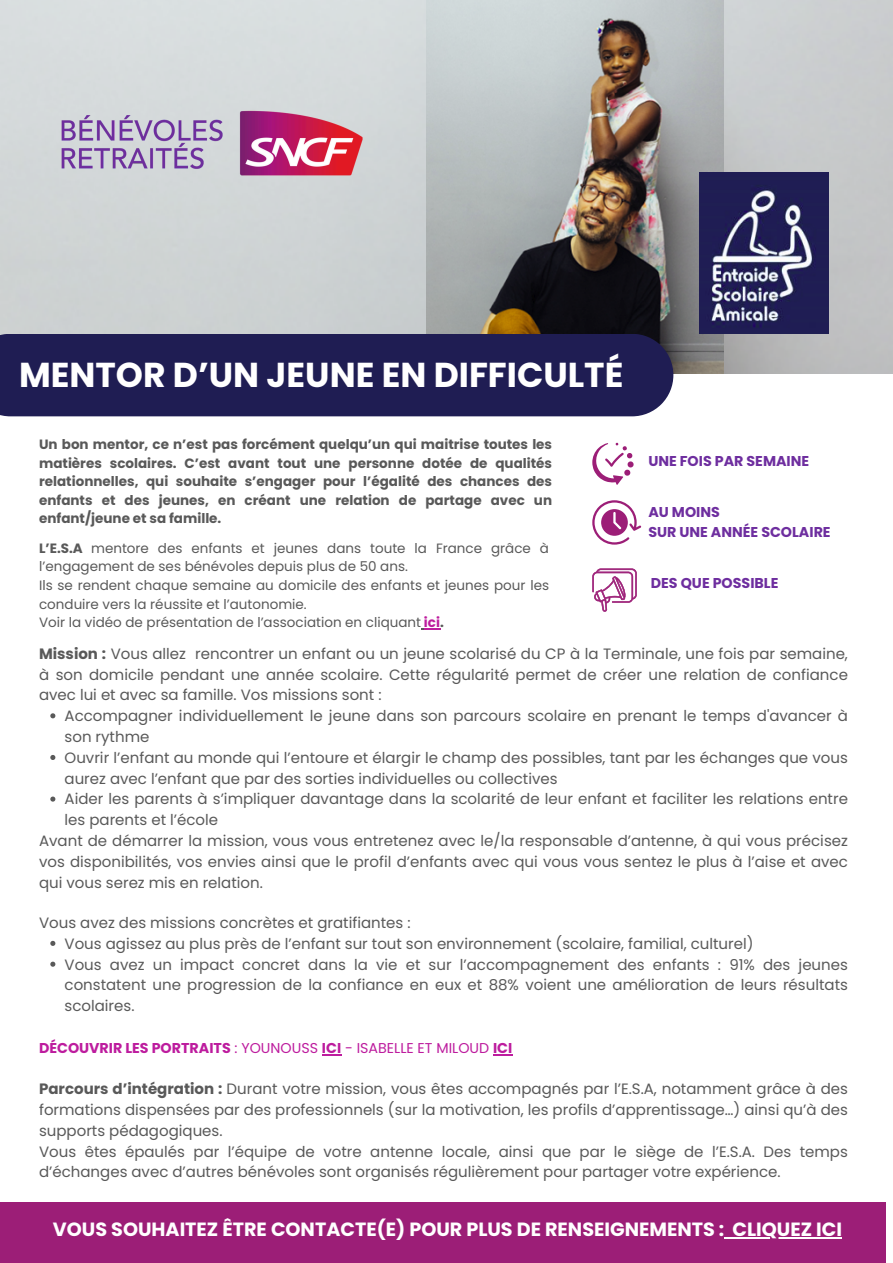
<style>
.page{position:relative;width:893px;height:1263px;background:#fff}
.page>*{position:absolute;margin:0;border:0;box-sizing:border-box;transform-origin:0 0}
.t1{font:700 34.58px "Poppins";color:#fff}
.t2{font:700 19.12px "Poppins";color:#fff}
.t3{font:15px/20.9px "Poppins";color:#595959;text-align:justify}
.t4{font:700 14.25px/19.6px "Poppins";color:#6e2e9f}
.t5{font:700 14.25px "Poppins";color:#bd1c9e}
.t6{font:700 13.5px/18.6px "Poppins";color:#595959;text-align:justify}
.t7{font:13.5px/18.6px "Poppins";color:#595959}
.s1{font-weight:700}
.s2{font-weight:700;color:#bd1c9e}
.s3{font-weight:400}
</style>
<div class="page">
<img style="left:0;top:0;width:893px;height:373px">
<img style="left:427px;top:0;width:297px;height:374px">
<img style="left:10px;top:25px;width:433px;height:244px">
<div style="left:0;top:334px;width:673px;height:82px;background:#1f1d53"></div>
<div style="left:0;top:1202px;width:886px;height:61px;background:#9c1e77"></div>
<img style="left:699px;top:173px;width:129px;height:161px">
<svg style="left:592px;top:443px;width:42px;height:42px"></svg>
<svg style="left:592px;top:568px;width:45px;height:44px"></svg>
<svg style="left:592px;top:500px;width:49px;height:45px"></svg>
<svg style="left:421px;top:628px;width:19px;height:1px"></svg>
<svg style="left:724px;top:1237px;width:8px;height:2px"></svg>
<hr style="left:732px;top:1237px;width:110px;height:2px;background:#fff">
<svg style="left:50px;top:713px;width:5px;height:5px"></svg>
<svg style="left:50px;top:755px;width:5px;height:5px"></svg>
<svg style="left:50px;top:796px;width:5px;height:6px"></svg>
<svg style="left:50px;top:941px;width:5px;height:5px"></svg>
<svg style="left:50px;top:962px;width:5px;height:5px"></svg>
<svg style="left:322px;top:1054px;width:19px;height:1px"></svg>
<svg style="left:493px;top:1054px;width:19px;height:1px"></svg>
<p class="t1" style="left:19px;top:350px;width:606px">MENTOR D’UN JEUNE EN DIFFICULTÉ</p>
<h4 class="t6" style="left:39px;top:435px;width:514px">Un bon mentor, ce n’est pas forcément quelqu’un qui maitrise toutes les matières scolaires. C’est avant tout une personne dotée de qualités relationnelles, qui souhaite s’engager pour l’égalité des chances des enfants et des jeunes, en créant une relation de partage avec un enfant/jeune et sa famille.</h4>
<p class="t7" style="left:39px;top:539px;width:511px"><span class="s1">L’E.S.A</span> mentore des enfants et jeunes dans toute la France grâce à l’engagement de ses bénévoles depuis plus de 50 ans.</p>
<p class="t7" style="left:39px;top:576px;width:511px">Ils se rendent chaque semaine au domicile des enfants et jeunes pour les conduire vers la réussite et l’autonomie.</p>
<p class="t7" style="left:39px;top:613px;width:406px">Voir la vidéo de présentation de l’association en cliquant <span class="s2">ici</span><span class="s1">.</span></p>
<h5 class="t4" style="left:648px;top:451px;width:162px">UNE FOIS PAR SEMAINE</h5>
<p class="t4" style="left:648px;top:503px;width:184px">AU MOINS<br>SUR UNE ANNÉE SCOLAIRE</p>
<h1 class="t4" style="left:651px;top:573px;width:129px">DES QUE POSSIBLE</h1>
<h3 class="t3" style="left:39px;top:643px;width:810px"><span class="s1">Mission :</span> Vous allez rencontrer un enfant ou un jeune scolarisé du CP à la Terminale, une fois par semaine, à son domicile pendant une année scolaire. Cette régularité permet de créer une relation de confiance avec lui et avec sa famille. Vos missions sont :</h3>
<p class="t3" style="left:65px;top:705px;width:785px">Accompagner individuellement le jeune dans son parcours scolaire en prenant le temps d'avancer à son rythme</p>
<p class="t3" style="left:65px;top:747px;width:785px">Ouvrir l’enfant au monde qui l’entoure et élargir le champ des possibles, tant par les échanges que vous aurez avec l’enfant que par des sorties individuelles ou collectives</p>
<p class="t3" style="left:65px;top:789px;width:785px">Aider les parents à s’impliquer davantage dans la scolarité de leur enfant et faciliter les relations entre les parents et l’école</p>
<p class="t3" style="left:39px;top:830px;width:810px">Avant de démarrer la mission, vous vous entretenez avec le/la responsable d’antenne, à qui vous précisez vos disponibilités, vos envies ainsi que le profil d’enfants avec qui vous vous sentez le plus à l’aise et avec qui vous serez mis en relation.</p>
<p class="t3" style="left:39px;top:912px;width:373px">Vous avez des missions concrètes et gratifiantes :</p>
<p class="t3" style="left:65px;top:933px;width:690px">Vous agissez au plus près de l’enfant sur tout son environnement (scolaire, familial, culturel)</p>
<p class="t3" style="left:65px;top:954px;width:785px">Vous avez un impact concret dans la vie et sur l’accompagnement des enfants : 91% des jeunes constatent une progression de la confiance en eux et 88% voient une amélioration de leurs résultats scolaires.</p>
<p class="t5" style="left:39px;top:1038px;width:475px">DÉCOUVRIR LES PORTRAITS <span class="s3">: YOUNOUSS</span> ICI <span class="s3">- ISABELLE ET MILOUD</span> ICI</p>
<h3 class="t3" style="left:39px;top:1078px;width:810px"><span class="s1">Parcours d’intégration :</span> Durant votre mission, vous êtes accompagnés par l’E.S.A, notamment grâce à des formations dispensées par des professionnels (sur la motivation, les profils d’apprentissage…) ainsi qu’à des supports pédagogiques.</h3>
<p class="t3" style="left:39px;top:1141px;width:810px">Vous êtes épaulés par l’équipe de votre antenne locale, ainsi que par le siège de l’E.S.A. Des temps d’échanges avec d’autres bénévoles sont organisés régulièrement pour partager votre expérience.</p>
<h3 class="t2" style="left:53px;top:1216px;width:790px">VOUS SOUHAITEZ ÊTRE CONTACTE(E) POUR PLUS DE RENSEIGNEMENTS : CLIQUEZ ICI</h3>
</div>
